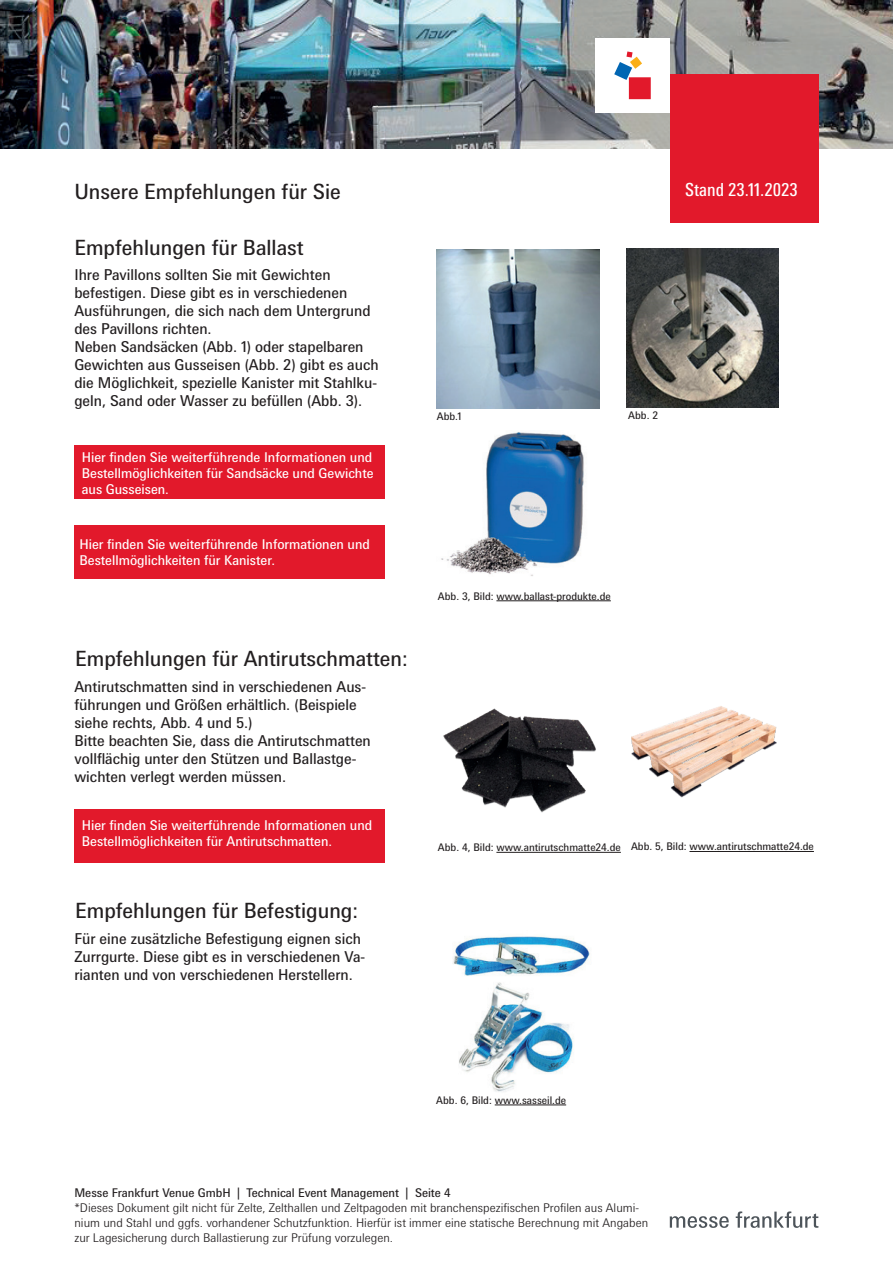
<style>
.page{position:relative;width:893px;height:1263px;background:#fff}
.page>*{position:absolute;margin:0;border:0;box-sizing:border-box;transform-origin:0 0}
.t1{font:21px "Messe Univers";color:#231f20}
.t2{font:condensed 18px "Messe Univers";color:#fff}
.t3{font:15px/18px "Messe Univers";color:#231f20}
.t4{font:13.5px/16.2px "Messe Univers";color:#fff}
.t5{font:300 12px/15px "Messe Univers";color:#231f20}
.t6{font:12px "Messe Univers";color:#231f20}
.t7{font:10.5px "Messe Univers";color:#231f20}
</style>
<div class="page">
<svg style="left:670px;top:1216px;width:59px;height:12px"></svg>
<svg style="left:736px;top:1211px;width:82px;height:17px"></svg>
<div style="left:74px;top:445px;width:311px;height:54px;background:#e2192b"></div>
<img style="left:0;top:0;width:893px;height:149px">
<div style="left:670px;top:74px;width:149px;height:149px;background:#e2192b"></div>
<div style="left:595px;top:38px;width:75px;height:75px;background:#fff"></div>
<svg style="left:614px;top:51px;width:37px;height:48px"></svg>
<img style="left:436px;top:250px;width:164px;height:158px">
<img style="left:627px;top:248px;width:152px;height:159px">
<div style="left:74px;top:525px;width:311px;height:54px;background:#e2192b"></div>
<img style="left:441px;top:432px;width:143px;height:144px">
<hr style="left:496px;top:600px;width:115px;height:1px;background:#231f20">
<img style="left:443px;top:708px;width:153px;height:105px">
<img style="left:631px;top:706px;width:146px;height:92px">
<hr style="left:496px;top:852px;width:125px;height:1px;background:#231f20">
<hr style="left:689px;top:851px;width:125px;height:1px;background:#231f20">
<div style="left:74px;top:809px;width:311px;height:53px;background:#e2192b"></div>
<img style="left:453px;top:936px;width:137px;height:156px">
<hr style="left:495px;top:1105px;width:71px;height:1px;background:#231f20">
<h1 class="t1" style="left:74px;top:178px;width:268px">Unsere Empfehlungen für Sie</h1>
<p class="t2" style="left:685px;top:179px;width:114px">Stand 23.11.2023</p>
<h1 class="t1" style="left:74px;top:235px;width:231px">Empfehlungen für Ballast</h1>
<p class="t3" style="left:74px;top:265px;width:306px">Ihre Pavillons sollten Sie mit Gewichten befestigen. Diese gibt es in verschiedenen Ausführungen, die sich nach dem Untergrund des Pavillons richten.<br>Neben Sandsäcken (Abb. 1) oder stapelbaren Gewichten aus Gusseisen (Abb. 2) gibt es auch die Möglichkeit, spezielle Kanister mit Stahlku&shy;geln, Sand oder Wasser zu befüllen (Abb. 3).</p>
<p class="t4" style="left:82px;top:448px;width:293px;text-align:justify">Hier finden Sie weiterführende Informationen und Bestellmöglichkeiten für Sandsäcke und Gewichte aus Gusseisen.</p>
<p class="t4" style="left:80px;top:536px;width:292px">Hier finden Sie weiterführende Informationen und<br>Bestellmöglichkeiten für Kanister.</p>
<h1 class="t1" style="left:75px;top:645px;width:334px">Empfehlungen für Antirutschmatten:</h1>
<p class="t3" style="left:74px;top:678px;width:298px">Antirutschmatten sind in verschiedenen Aus&shy;führungen und Größen erhältlich. (Beispiele siehe rechts, Abb. 4 und 5.)<br>Bitte beachten Sie, dass die Antirutschmatten vollflächig unter den Stützen und Ballastge&shy;wichten verlegt werden müssen.</p>
<p class="t4" style="left:82px;top:817px;width:292px">Hier finden Sie weiterführende Informationen und<br>Bestellmöglichkeiten für Antirutschmatten.</p>
<h1 class="t1" style="left:75px;top:898px;width:284px">Empfehlungen für Befestigung:</h1>
<p class="t3" style="left:74px;top:930px;width:292px">Für eine zusätzliche Befestigung eignen sich<br>Zurrgurte. Diese gibt es in verschiedenen Va&shy;rianten und von verschiedenen Herstellern.</p>
<p class="t7" style="left:437px;top:410px;width:26px">Abb.1</p>
<p class="t7" style="left:628px;top:409px;width:31px">Abb. 2</p>
<p class="t7" style="left:438px;top:589px;width:174px">Abb. 3, Bild: www.ballast-produkte.de</p>
<p class="t7" style="left:438px;top:841px;width:377px">Abb. 4, Bild: www.antirutschmatte24.de Abb. 5, Bild: www.antirutschmatte24.de</p>
<p class="t7" style="left:436px;top:1094px;width:131px">Abb. 6, Bild: www.sasseil.de</p>
<p class="t6" style="left:74px;top:1185px;width:378px">Messe Frankfurt Venue GmbH | Technical Event Management | Seite 4</p>
<p class="t5" style="left:74px;top:1200px;width:575px">*Dieses Dokument gilt nicht für Zelte, Zelthallen und Zeltpagoden mit branchenspezifischen Profilen aus Alumi&shy;nium und Stahl und ggfs. vorhandener Schutzfunktion. Hierfür ist immer eine statische Berechnung mit Angaben zur Lagesicherung durch Ballastierung zur Prüfung vorzulegen.</p>
</div>
